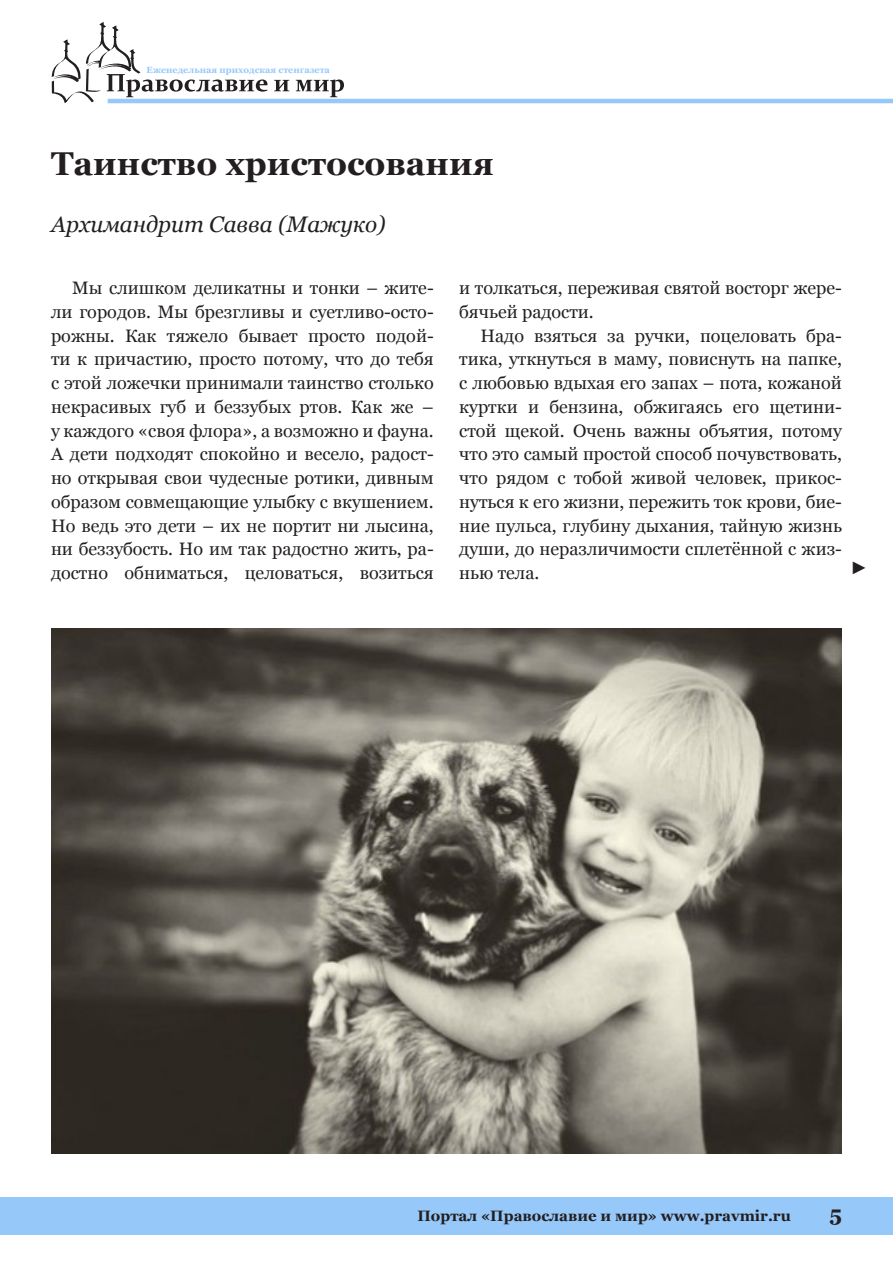
<style>
.page{position:relative;width:893px;height:1263px;background:#fff}
.page>*{position:absolute;margin:0;border:0;box-sizing:border-box;transform-origin:0 0}
.Zagolovok{font:700 33px "Georgia";color:#231f20}
.Author{font:italic 22.5px "Georgia";color:#231f20}
.t1{font:700 21px "Georgia";color:#231f20}
.Text{font:18px/23.7px "Georgia";color:#231f20;text-align:justify}
.Text-2{font:18px "Arial";color:#231f20}
.t2{font:700 15px "Georgia";color:#231f20}
.t3{font:700 9px "Georgia";color:#96c8fa}
</style>
<div class="page">
<svg style="left:52px;top:22px;width:215px;height:81px"></svg>
<svg style="left:274px;top:80px;width:15px;height:11px"></svg>
<svg style="left:296px;top:79px;width:48px;height:18px"></svg>
<hr style="left:108px;top:99px;width:785px;height:4px;background:#96c8fa">
<div style="left:0;top:1197px;width:893px;height:37px;background:#96c8fa"></div>
<img style="left:51px;top:628px;width:791px;height:526px">
<p class="t3" style="left:147px;top:64px;width:185px">Еженедельная приходская стенгазета</p>
<p class="Zagolovok" style="left:51px;top:142px;width:444px">Таинство христосования</p>
<p class="Author" style="left:51px;top:210px;width:336px">Архимандрит Савва (Мажуко)</p>
<p class="Text" style="left:51px;top:276px;width:384px;text-indent:21px">Мы слишком деликатны и тонки – жите&shy;ли городов. Мы брезгливы и суетливо-осто&shy;рожны. Как тяжело бывает просто подой&shy;ти к причастию, просто потому, что до тебя с этой ложечки принимали таинство столько некрасивых губ и беззубых ртов. Как же – у каждого «своя флора», а возможно и фауна.<br>А дети подходят спокойно и весело, радост&shy;но открывая свои чудесные ротики, дивным образом совмещающие улыбку с вкушением.<br>Но ведь это дети – их не портит ни лысина, ни беззубость. Но им так радостно жить, ра&shy;достно обниматься, целоваться, возиться</p>
<p class="Text" style="left:459px;top:276px;width:384px">и толкаться, переживая святой восторг жере&shy;бячьей радости.</p>
<p class="Text" style="left:459px;top:324px;width:384px;text-indent:21px">Надо взяться за ручки, поцеловать бра&shy;тика, уткнуться в маму, повиснуть на папке, с любовью вдыхая его запах – пота, кожаной куртки и бензина, обжигаясь его щетини&shy;стой щекой. Очень важны объятия, потому что это самый простой способ почувствовать, что рядом с тобой живой человек, прикос&shy;нуться к его жизни, пережить ток крови, бие&shy;ние пульса, глубину дыхания, тайную жизнь души, до неразличимости сплетённой с жиз&shy;нью тела.</p>
<p class="Text-2" style="left:850px;top:556px;width:19px">►</p>
<p class="t2" style="left:417px;top:1206px;width:375px">Портал «Православие и мир» www.pravmir.ru</p>
<p class="t1" style="left:829px;top:1200px;width:14px">5</p>
</div>
